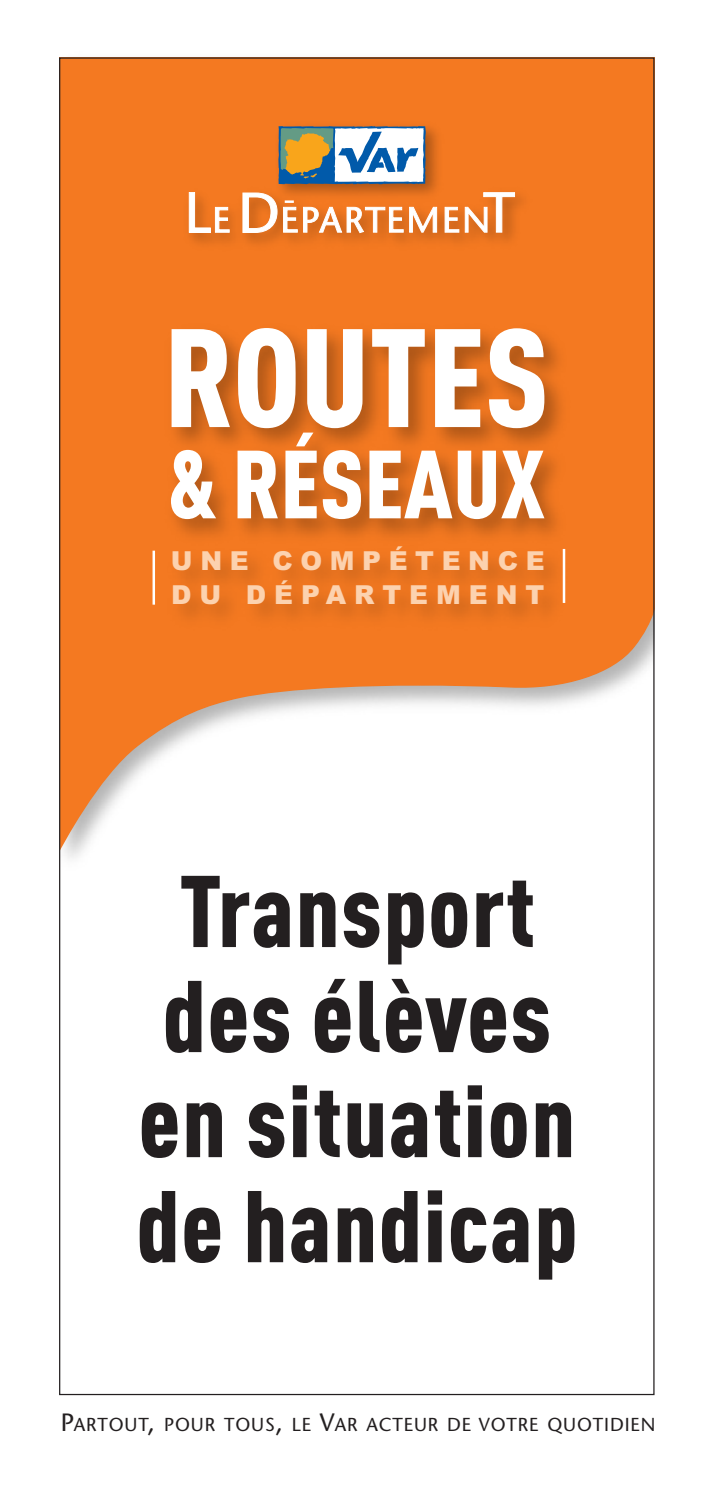
<style>
.page{position:relative;width:724px;height:1494px;background:#fff}
.page>*{position:absolute;margin:0;border:0;box-sizing:border-box;transform-origin:0 0}
.t1{font:900 137.5px "DIN Cond";color:#fff}
.t2{font:900 100px/105px "DIN Cond";letter-spacing:.015em;color:#231f20;text-align:center}
.t3{font:900 95px "DIN Cond";color:#fff}
.t4{font:900 26.25px/34.5px "Arial";letter-spacing:.29em;color:#fcd2af}
.t5{font:18.75px "Stone Sans";letter-spacing:.045em;color:#231f20}
.s1{font-size:25px}
</style>
<div class="page">
<svg style="left:61px;top:59px;width:591px;height:791px;fill:#f47921"></svg>
<img style="left:177px;top:108px;width:369px;height:156px">
<svg style="left:242px;top:192px;width:35px;height:41px"></svg>
<svg style="left:303px;top:207px;width:100px;height:26px"></svg>
<svg style="left:409px;top:207px;width:28px;height:26px"></svg>
<svg style="left:444px;top:192px;width:70px;height:41px"></svg>
<svg style="left:283px;top:200px;width:14px;height:33px"></svg>
<svg style="left:189px;top:192px;width:40px;height:41px"></svg>
<svg style="left:278px;top:126px;width:147px;height:58px"></svg>
<img style="left:61px;top:292px;width:591px;height:458px">
<img style="left:61px;top:535px;width:591px;height:189px">
<hr style="left:152px;top:550px;width:3px;height:54px;background:#fff">
<hr style="left:562px;top:549px;width:3px;height:54px;background:#fff">
<h1 class="t1" style="left:164px;top:329px;width:386px">ROUTES</h1>
<h3 class="t3" style="left:168px;top:450px;width:378px">&amp; RÉSEAUX</h3>
<h3 class="t4" style="left:171px;top:543px;width:375px">UNE COMPÉTENCE<br>DU DÉPARTEMENT</h3>
<h2 class="t2" style="left:136px;top:867px;width:442px">Transport des élèves en situation de handicap</h2>
<p class="t5" style="left:61px;top:1416px;width:596px"><span class="s1">P</span>ARTOUT<span class="s1">,</span> POUR TOUS<span class="s1">,</span> LE <span class="s1">V</span>AR ACTEUR DE VOTRE QUOTIDIEN</p>
</div>
